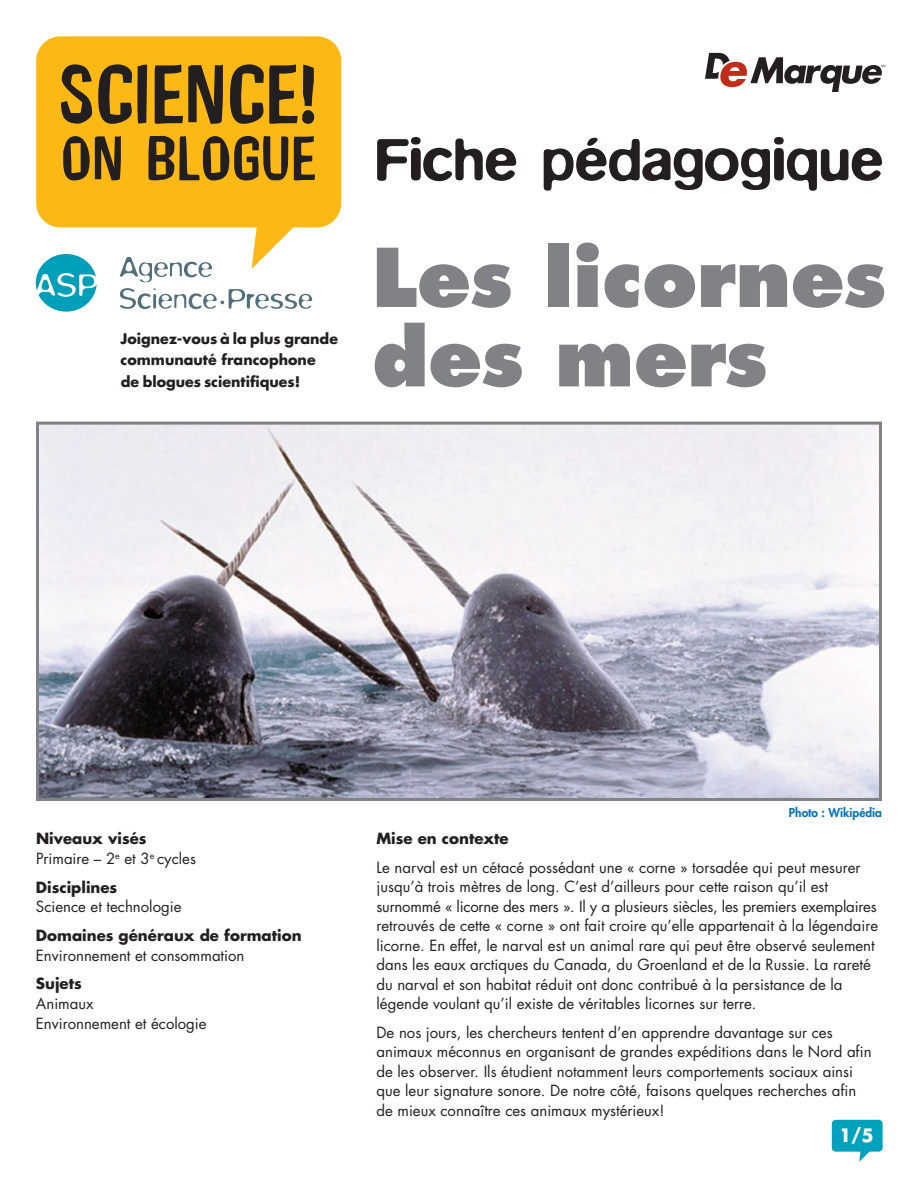
<style>
.page{position:relative;width:918px;height:1188px;background:#fff}
.page>*{position:absolute;margin:0;border:0;box-sizing:border-box;transform-origin:0 0}
.t1{font:800 78.6px/79.5px "Futura";letter-spacing:-.01em;color:#808285}
.t2{font:500 60.75px "Blur";color:#231f20}
.t3{font:700 18px "Futura";color:#fff}
.t4{font:15px/19.5px "Futura";color:#231f20}
.t5{font:700 15px "Futura";color:#231f20}
.t6{font:700 14.25px/21.1px "Futura";color:#231f20}
.t7{font:800 12px "Futura";color:#0072bc}
.s1{font-weight:700}
</style>
<div class="page">
<svg style="left:705px;top:53px;width:181px;height:39px"></svg>
<svg style="left:36px;top:36px;width:305px;height:234px;fill:#fcb814"></svg>
<svg style="left:61px;top:64px;width:31px;height:60px;background:#89671a"></svg>
<svg style="left:98px;top:64px;width:49px;height:60px;background:#85641a"></svg>
<svg style="left:155px;top:64px;width:68px;height:60px;background:#7e5f1a"></svg>
<svg style="left:230px;top:64px;width:84px;height:60px;background:#8e6a1a"></svg>
<svg style="left:63px;top:136px;width:58px;height:44px;background:#7d5f1a"></svg>
<svg style="left:148px;top:136px;width:140px;height:44px;background:#8d6a1a"></svg>
<svg style="left:294px;top:136px;width:21px;height:44px"></svg>
<svg style="left:120px;top:257px;width:92px;height:25px"></svg>
<svg style="left:120px;top:288px;width:192px;height:21px"></svg>
<svg style="left:36px;top:254px;width:61px;height:58px"></svg>
<div style="left:832px;top:1120px;width:51px;height:32px;background:#00a1bc;border-radius:4px"></div>
<svg style="left:859px;top:1151px;width:13px;height:11px"></svg>
<img style="left:40px;top:426px;width:838px;height:371px">
<div style="left:36px;top:422px;width:846px;height:379px;border:3px solid #808285"></div>
<p class="t6" style="left:121px;top:330px;width:219px">Joignez-vous à la plus grande communauté francophone<br>de blogues scientifiques!</p>
<h2 class="t2" style="left:375px;top:124px;width:510px">Fiche pédagogique</h2>
<h1 class="t1" style="left:372px;top:244px;width:516px">Les licornes des mers</h1>
<p class="t4" style="left:36px;top:830px;width:162px"><span class="s1">Niveaux visés<br></span>Primaire – 2<sup>e</sup> et 3<sup>e</sup> cycles</p>
<p class="t5" style="left:36px;top:880px;width:83px">Disciplines</p>
<p class="t4" style="left:36px;top:898px;width:147px">Science et technologie</p>
<p class="t5" style="left:36px;top:928px;width:267px">Domaines généraux de formation</p>
<p class="t4" style="left:36px;top:947px;width:210px">Environnement et consommation</p>
<p class="t5" style="left:36px;top:977px;width:47px">Sujets</p>
<p class="t4" style="left:36px;top:995px;width:172px">Animaux<br>Environnement et écologie</p>
<p class="t7" style="left:789px;top:807px;width:95px">Photo : Wikipédia</p>
<p class="t5" style="left:376px;top:832px;width:134px">Mise en contexte</p>
<p class="t4" style="left:376px;top:859px;width:503px">Le narval est un cétacé possédant une « corne » torsadée qui peut mesurer jusqu’à trois mètres de long. C’est d’ailleurs pour cette raison qu’il est surnommé « licorne des mers ». Il y a plusieurs siècles, les premiers exemplaires retrouvés de cette « corne » ont fait croire qu’elle appartenait à la légendaire licorne. En effet, le narval est un animal rare qui peut être observé seulement dans les eaux arctiques du Canada, du Groenland et de la Russie. La rareté du narval et son habitat réduit ont donc contribué à la persistance de la légende voulant qu’il existe de véritables licornes sur terre.</p>
<p class="t4" style="left:376px;top:1024px;width:497px">De nos jours, les chercheurs tentent d’en apprendre davantage sur ces animaux méconnus en organisant de grandes expéditions dans le Nord afin de les observer. Ils étudient notamment leurs comportements sociaux ainsi que leur signature sonore. De notre côté, faisons quelques recherches afin de mieux connaître ces animaux mystérieux!</p>
<p class="t3" style="left:839px;top:1127px;width:36px">1/5</p>
</div>
